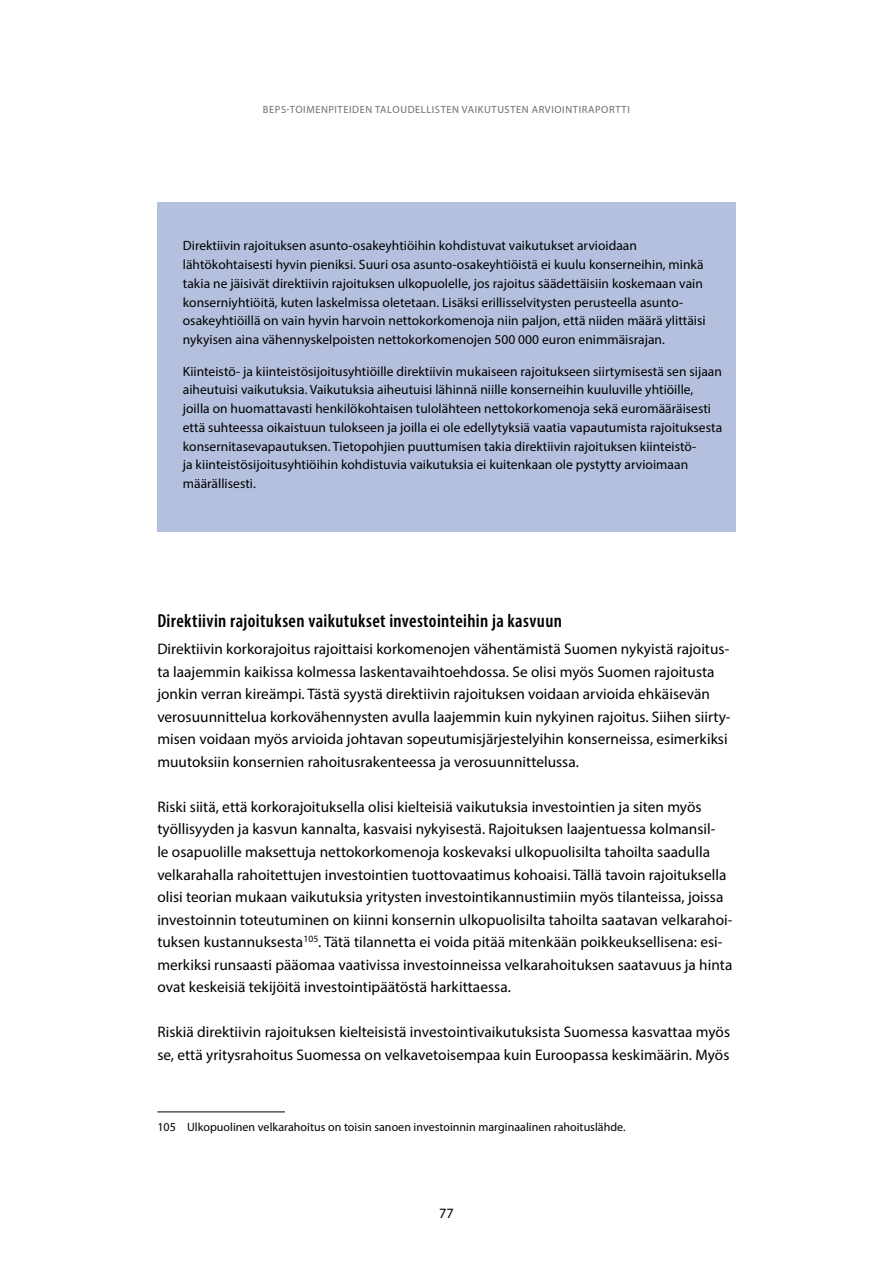
<style>
.page{position:relative;width:893px;height:1263px;background:#fff}
.page>*{position:absolute;margin:0;border:0;box-sizing:border-box;transform-origin:0 0}
.Otsikko_4{font:600 condensed 18.9px "Myriad Pro";letter-spacing:.02em;color:#000}
._01_Leipä_seuraavat{font:15.3px/22.5px "Myriad Pro";letter-spacing:.005em;color:#000}
._01_Leipä_1__kpl{font:15.3px/22.5px "Myriad Pro";letter-spacing:.005em;color:#000}
.t1{font:14.25px "Myriad Pro";color:#000}
.Laatikkoteksti{font:13.5px/18.8px "Myriad Pro";letter-spacing:.005em;color:#000}
.Aaviite{font:12px "Myriad Pro";letter-spacing:.005em;color:#000}
.t2{font:10.5px "Myriad Pro";letter-spacing:.055em;color:#6e6e6e}
</style>
<div class="page">
<div style="left:157px;top:202px;width:579px;height:329px;background:#b4c0dd"></div>
<hr style="left:157px;top:1112px;width:128px;height:1px;background:#000">
<p class="t2" style="left:263px;top:103px;width:368px">BEPS-TOIMENPITEIDEN TALOUDELLISTEN VAIKUTUSTEN ARVIOINTIRAPORTTI</p>
<p class="Laatikkoteksti" style="left:183px;top:236px;width:524px">Direktiivin rajoituksen asunto-osakeyhtiöihin kohdistuvat vaikutukset arvioidaan lähtökohtaisesti hyvin pieniksi. Suuri osa asunto-osakeyhtiöistä ei kuulu konserneihin, minkä takia ne jäisivät direktiivin rajoituksen ulkopuolelle, jos rajoitus säädettäisiin koskemaan vain konserniyhtiöitä, kuten laskelmissa oletetaan. Lisäksi erillisselvitysten perusteella asunto&shy;osakeyhtiöillä on vain hyvin harvoin nettokorkomenoja niin paljon, että niiden määrä ylittäisi nykyisen aina vähennyskelpoisten nettokorkomenojen 500 000 euron enimmäisrajan.</p>
<p class="Laatikkoteksti" style="left:183px;top:362px;width:541px">Kiinteistö- ja kiinteistösijoitusyhtiöille direktiivin mukaiseen rajoitukseen siirtymisestä sen sijaan aiheutuisi vaikutuksia. Vaikutuksia aiheutuisi lähinnä niille konserneihin kuuluville yhtiöille, joilla on huomattavasti henkilökohtaisen tulolähteen nettokorkomenoja sekä euromääräisesti että suhteessa oikaistuun tulokseen ja joilla ei ole edellytyksiä vaatia vapautumista rajoituksesta konsernitasevapautuksen. Tietopohjien puuttumisen takia direktiivin rajoituksen kiinteistö-<br>ja kiinteistösijoitusyhtiöihin kohdistuvia vaikutuksia ei kuitenkaan ole pystytty arvioimaan määrällisesti.</p>
<p class="Otsikko_4" style="left:157px;top:609px;width:406px">Direktiivin rajoituksen vaikutukset investointeihin ja kasvuun</p>
<p class="_01_Leipä_1__kpl" style="left:157px;top:637px;width:575px">Direktiivin korkorajoitus rajoittaisi korkomenojen vähentämistä Suomen nykyistä rajoitus&shy;ta laajemmin kaikissa kolmessa laskentavaihtoehdossa. Se olisi myös Suomen rajoitusta jonkin verran kireämpi. Tästä syystä direktiivin rajoituksen voidaan arvioida ehkäisevän verosuunnittelua korkovähennysten avulla laajemmin kuin nykyinen rajoitus. Siihen siirty&shy;misen voidaan myös arvioida johtavan sopeutumisjärjestelyihin konserneissa, esimerkiksi muutoksiin konsernien rahoitusrakenteessa ja verosuunnittelussa.</p>
<p class="_01_Leipä_seuraavat" style="left:157px;top:795px;width:577px">Riski siitä, että korkorajoituksella olisi kielteisiä vaikutuksia investointien ja siten myös työllisyyden ja kasvun kannalta, kasvaisi nykyisestä. Rajoituksen laajentuessa kolmansil-<br>le osapuolille maksettuja nettokorkomenoja koskevaksi ulkopuolisilta tahoilta saadulla velkarahalla rahoitettujen investointien tuottovaatimus kohoaisi. Tällä tavoin rajoituksella olisi teorian mukaan vaikutuksia yritysten investointikannustimiin myös tilanteissa, joissa investoinnin toteutuminen on kiinni konsernin ulkopuolisilta tahoilta saatavan velkarahoi&shy;tuksen kustannuksesta<sup>105</sup>. Tätä tilannetta ei voida pitää mitenkään poikkeuksellisena: esi&shy;merkiksi runsaasti pääomaa vaativissa investoinneissa velkarahoituksen saatavuus ja hinta ovat keskeisiä tekijöitä investointipäätöstä harkittaessa.</p>
<p class="_01_Leipä_seuraavat" style="left:157px;top:1021px;width:574px">Riskiä direktiivin rajoituksen kielteisistä investointivaikutuksista Suomessa kasvattaa myös se, että yritysrahoitus Suomessa on velkavetoisempaa kuin Euroopassa keskimäärin. Myös</p>
<p class="Aaviite" style="left:157px;top:1120px;width:470px">105 Ulkopuolinen velkarahoitus on toisin sanoen investoinnin marginaalinen rahoituslähde.</p>
<p class="t1" style="left:439px;top:1204px;width:16px">77</p>
</div>
